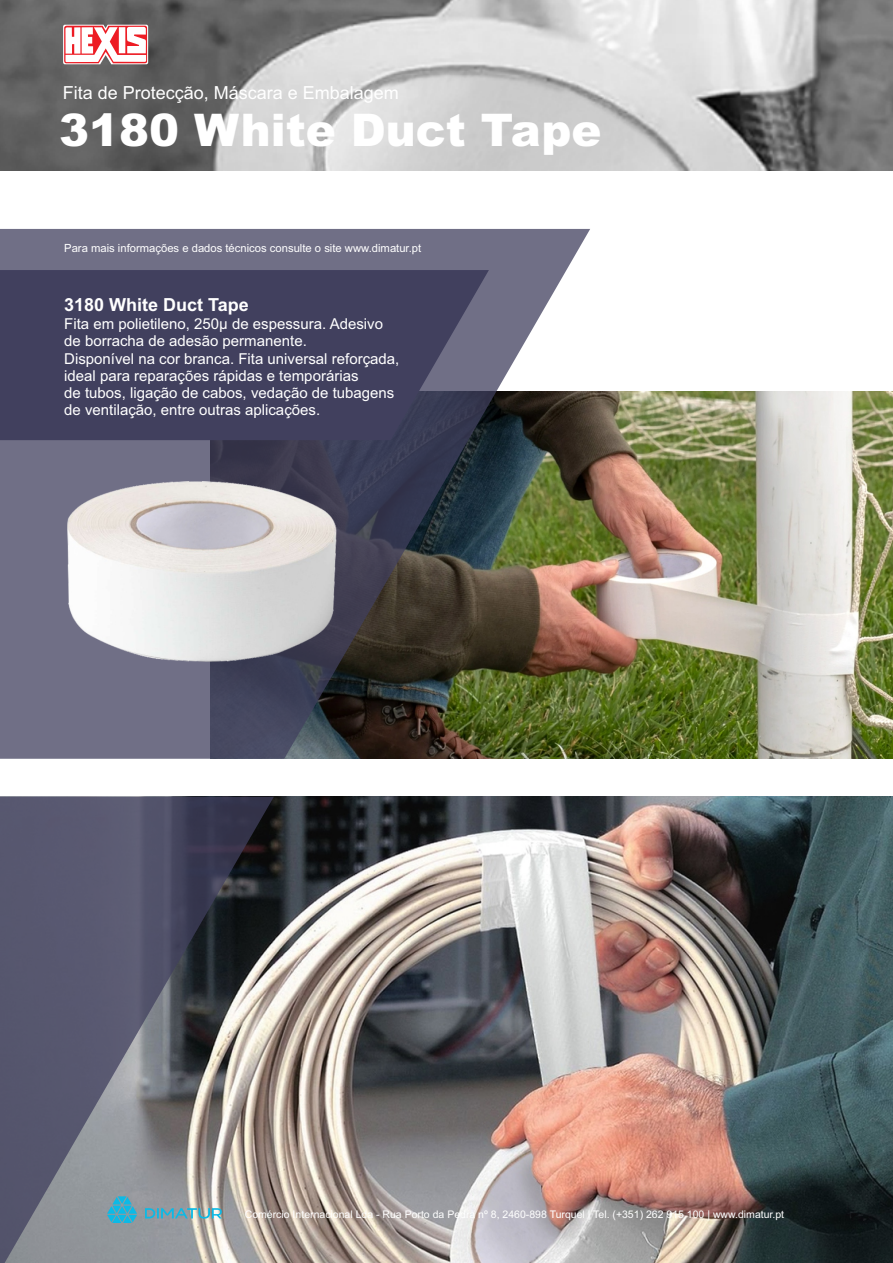
<style>
.page{position:relative;width:893px;height:1263px;background:#fff}
.page>*{position:absolute;margin:0;border:0;box-sizing:border-box;transform-origin:0 0}
.t1{font:900 45px "Arial";color:#fff}
.t2{font:18px "Arial";color:#fff}
.t3{font:700 18px "Arial";color:#fff}
.t4{font:15px/17.2px "Arial";color:#fff}
.t5{font:11.25px "Arial";color:#fff}
.t6{font:10.5px "Arial";color:#fff}
</style>
<div class="page">
<img style="left:590px;top:391px;width:303px;height:368px">
<img style="left:0;top:796px;width:893px;height:467px">
<img style="left:0;top:0;width:893px;height:170px">
<img style="left:0;top:229px;width:590px;height:530px">
<svg style="left:0;top:270px;width:489px;height:170px;background:#42415f"></svg>
<svg style="left:63px;top:25px;width:85px;height:39px"></svg>
<img style="left:64px;top:479px;width:274px;height:184px">
<svg style="left:0;top:797px;width:274px;height:466px;background:#6a6a76"></svg>
<p class="t2" style="left:63px;top:86px;width:338px">Fita de Protecção, Máscara e Embalagem</p>
<h1 class="t1" style="left:59px;top:114px;width:544px">3180 White Duct Tape</h1>
<p class="t5" style="left:64px;top:244px;width:359px">Para mais informações e dados técnicos consulte o site www.dimatur.pt</p>
<p class="t3" style="left:64px;top:298px;width:186px">3180 White Duct Tape</p>
<p class="t4" style="left:64px;top:316px;width:337px">Fita em polietileno, 250µ de espessura. Adesivo de borracha de adesão permanente.<br>Disponível na cor branca. Fita universal reforçada, ideal para reparações rápidas e temporárias<br>de tubos, ligação de cabos, vedação de tubagens de ventilação, entre outras aplicações.</p>
<p class="t6" style="left:245px;top:1210px;width:541px">Comércio Internacional Lda - Rua Porto da Pedra nº 8, 2460-898 Turquel | Tel. (+351) 262 915 100 | www.dimatur.pt</p>
</div>
